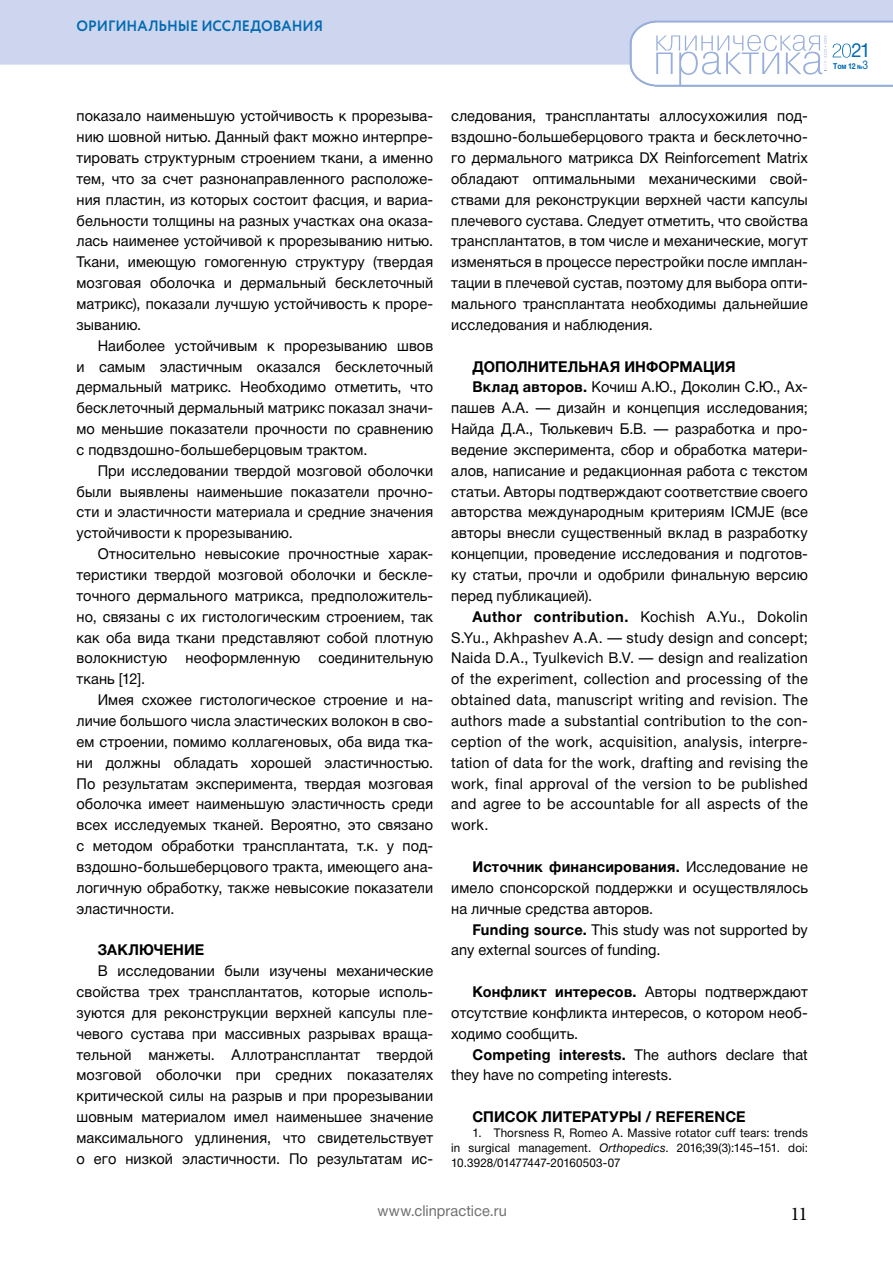
<style>
.page{position:relative;width:893px;height:1263px;background:#fff}
.page>*{position:absolute;margin:0;border:0;box-sizing:border-box;transform-origin:0 0}
.t1{font:19.5px "Minion Pro";color:#000}
.t2{font:19.5px "Helvetica Neue Cyr";color:#016ab3;scale:.95 1}
.t3{font:15px/20.9px "Helvetica Neue Cyr";letter-spacing:.01em;color:#000;text-align:justify}
.t4{font:700 15px "Helvetica Neue Cyr";letter-spacing:.005em;color:#000}
.t5{font:700 15px "Circe";letter-spacing:-.005em;color:#016ab3;scale:.95 1}
.t6{font:15px "Helvetica Neue Cyr";letter-spacing:.005em;color:#706f6f}
.t7{font:12px/15px "Helvetica Neue Cyr";letter-spacing:.01em;color:#000;text-align:justify}
.t8{font:700 8.25px "Helvetica Neue Cyr";color:#016ab3;scale:.85 1}
.s1{font-weight:700}
.s2{font-style:italic}
.s3{font-size:6px}
.s4{font-weight:400;font-size:12px}
</style>
<div class="page">
<div style="left:0;top:0;width:893px;height:65px;background:#cdd6ee"></div>
<svg style="left:629px;top:20px;width:264px;height:67px"></svg>
<p class="t5" style="left:77px;top:16px;width:261px">ОРИГИНАЛЬНЫЕ ИССЛЕДОВАНИЯ</p>
<p class="t3" style="left:77px;top:106px;width:358px">показало наименьшую устойчивость к прорезыва&shy;нию шовной нитью. Данный факт можно интерпре&shy;тировать структурным строением ткани, а именно тем, что за счет разнонаправленного расположе&shy;ния пластин, из которых состоит фасция, и вариа&shy;бельности толщины на разных участках она оказа&shy;лась наименее устойчивой к прорезыванию нитью.<br>Ткани, имеющую гомогенную структуру (твердая мозговая оболочка и дермальный бесклеточный матрикс), показали лучшую устойчивость к проре&shy;зыванию.</p>
<p class="t3" style="left:77px;top:335px;width:358px;text-indent:21px">Наиболее устойчивым к прорезыванию швов и самым эластичным оказался бесклеточный дермальный матрикс. Необходимо отметить, что бесклеточный дермальный матрикс показал значи&shy;мо меньшие показатели прочности по сравнению с подвздошно-большеберцовым трактом.</p>
<p class="t3" style="left:77px;top:460px;width:358px;text-indent:21px">При исследовании твердой мозговой оболочки были выявлены наименьшие показатели прочно&shy;сти и эластичности материала и средние значения устойчивости к прорезыванию.</p>
<p class="t3" style="left:77px;top:544px;width:358px;text-indent:21px">Относительно невысокие прочностные харак&shy;теристики твердой мозговой оболочки и бескле&shy;точного дермального матрикса, предположитель&shy;но, связаны с их гистологическим строением, так как оба вида ткани представляют собой плотную волокнистую неоформленную соединительную ткань [12].</p>
<p class="t3" style="left:77px;top:689px;width:358px;text-indent:21px">Имея схожее гистологическое строение и на&shy;личие большого числа эластических волокон в сво&shy;ем строении, помимо коллагеновых, оба вида тка&shy;ни должны обладать хорошей эластичностью.<br>По результатам эксперимента, твердая мозговая оболочка имеет наименьшую эластичность среди всех исследуемых тканей. Вероятно, это связано с методом обработки трансплантата, т.к. у под&shy;вздошно-большеберцового тракта, имеющего ана&shy;логичную обработку, также невысокие показатели эластичности.</p>
<p class="t4" style="left:98px;top:942px;width:108px">ЗАКЛЮЧЕНИЕ</p>
<p class="t3" style="left:77px;top:961px;width:358px;text-indent:21px">В исследовании были изучены механические свойства трех трансплантатов, которые исполь&shy;зуются для реконструкции верхней капсулы пле&shy;чевого сустава при массивных разрывах враща&shy;тельной манжеты. Аллотрансплантат твердой мозговой оболочки при средних показателях критической силы на разрыв и при прорезывании шовным материалом имел наименьшее значение максимального удлинения, что свидетельствует о его низкой эластичности. По результатам ис-</p>
<p class="t3" style="left:451px;top:106px;width:358px">следования, трансплантаты аллосухожилия под&shy;вздошно-большеберцового тракта и бесклеточно&shy;го дермального матрикса DX Reinforcement Matrix обладают оптимальными механическими свой&shy;ствами для реконструкции верхней части капсулы плечевого сустава. Следует отметить, что свойства трансплантатов, в том числе и механические, могут изменяться в процессе перестройки после имплан&shy;тации в плечевой сустав, поэтому для выбора опти&shy;мального трансплантата необходимы дальнейшие исследования и наблюдения.</p>
<p class="t4" style="left:472px;top:358px;width:265px">ДОПОЛНИТЕЛЬНАЯ ИНФОРМАЦИЯ</p>
<p class="t3" style="left:472px;top:377px;width:337px"><span class="s1">Вклад авторов.</span> Кочиш А.Ю., Доколин С.Ю., Ах-</p>
<p class="t3" style="left:451px;top:398px;width:358px">пашев А.А. — дизайн и концепция исследования;</p>
<p class="t3" style="left:451px;top:418px;width:358px">Найда Д.А., Тюлькевич Б.В. — разработка и про-</p>
<p class="t3" style="left:451px;top:439px;width:358px">ведение эксперимента, сбор и обработка матери-</p>
<p class="t3" style="left:451px;top:460px;width:358px">алов, написание и редакционная работа с текстом</p>
<p class="t3" style="left:451px;top:481px;width:358px">статьи. Авторы подтверждают соответствие своего</p>
<p class="t3" style="left:451px;top:502px;width:358px">авторства международным критериям ICMJE (все</p>
<p class="t3" style="left:451px;top:523px;width:358px">авторы внесли существенный вклад в разработку</p>
<p class="t3" style="left:451px;top:544px;width:358px">концепции, проведение исследования и подготов-</p>
<p class="t3" style="left:451px;top:564px;width:358px">ку статьи, прочли и одобрили финальную версию</p>
<p class="t3" style="left:451px;top:585px;width:143px">перед публикацией).</p>
<p class="t3" style="left:472px;top:606px;width:337px"><span class="s1">Author contribution.</span> Kochish A.Yu., Dokolin</p>
<p class="t3" style="left:451px;top:627px;width:358px">S.Yu., Akhpashev A.A. — study design and concept;</p>
<p class="t3" style="left:451px;top:648px;width:358px">Naida D.A., Tyulkevich B.V. — design and realization</p>
<p class="t3" style="left:451px;top:669px;width:358px">of the experiment, collection and processing of the</p>
<p class="t3" style="left:451px;top:689px;width:358px">obtained data, manuscript writing and revision. The</p>
<p class="t3" style="left:451px;top:710px;width:358px">authors made a substantial contribution to the con-</p>
<p class="t3" style="left:451px;top:731px;width:358px">ception of the work, acquisition, analysis, interpre-</p>
<p class="t3" style="left:451px;top:752px;width:358px">tation of data for the work, drafting and revising the</p>
<p class="t3" style="left:451px;top:773px;width:358px">work, final approval of the version to be published</p>
<p class="t3" style="left:451px;top:794px;width:358px">and agree to be accountable for all aspects of the</p>
<p class="t3" style="left:451px;top:815px;width:39px">work.</p>
<p class="t3" style="left:451px;top:856px;width:358px;text-indent:21px"><span class="s1">Источник финансирования.</span> Исследование не имело спонсорской поддержки и осуществлялось на личные средства авторов.</p>
<p class="t3" style="left:451px;top:919px;width:358px;text-indent:21px"><span class="s1">Funding source.</span> This study was not supported by any external sources of funding.</p>
<p class="t3" style="left:451px;top:981px;width:358px;text-indent:21px"><span class="s1">Конфликт интересов.</span> Авторы подтверждают отсутствие конфликта интересов, о котором необ&shy;ходимо сообщить.</p>
<p class="t3" style="left:451px;top:1044px;width:358px;text-indent:21px"><span class="s1">Competing interests.</span> The authors declare that they have no competing interests.</p>
<p class="t4" style="left:472px;top:1108px;width:275px">СПИСОК ЛИТЕРАТУРЫ / REFERENCE</p>
<p class="t7" style="left:451px;top:1125px;width:358px;text-indent:21px">1. Thorsness R, Romeo A. Massive rotator cuff tears: trends in surgical management. <span class="s2">Orthopedics</span>. 2016;39(3):145–151. doi:<br>10.3928/01477447-20160503-07</p>
<p class="t6" style="left:377px;top:1203px;width:131px">www.clinpractice.ru</p>
<h1 class="t1" style="left:790px;top:1200px;width:19px">11</h1>
<h1 class="t2" style="left:851px;top:40px;width:22px">21</h1>
<p class="t8" style="left:833px;top:61px;width:43px">Том 12 <span class="s3">№</span><span class="s4">3</span></p>
</div>
